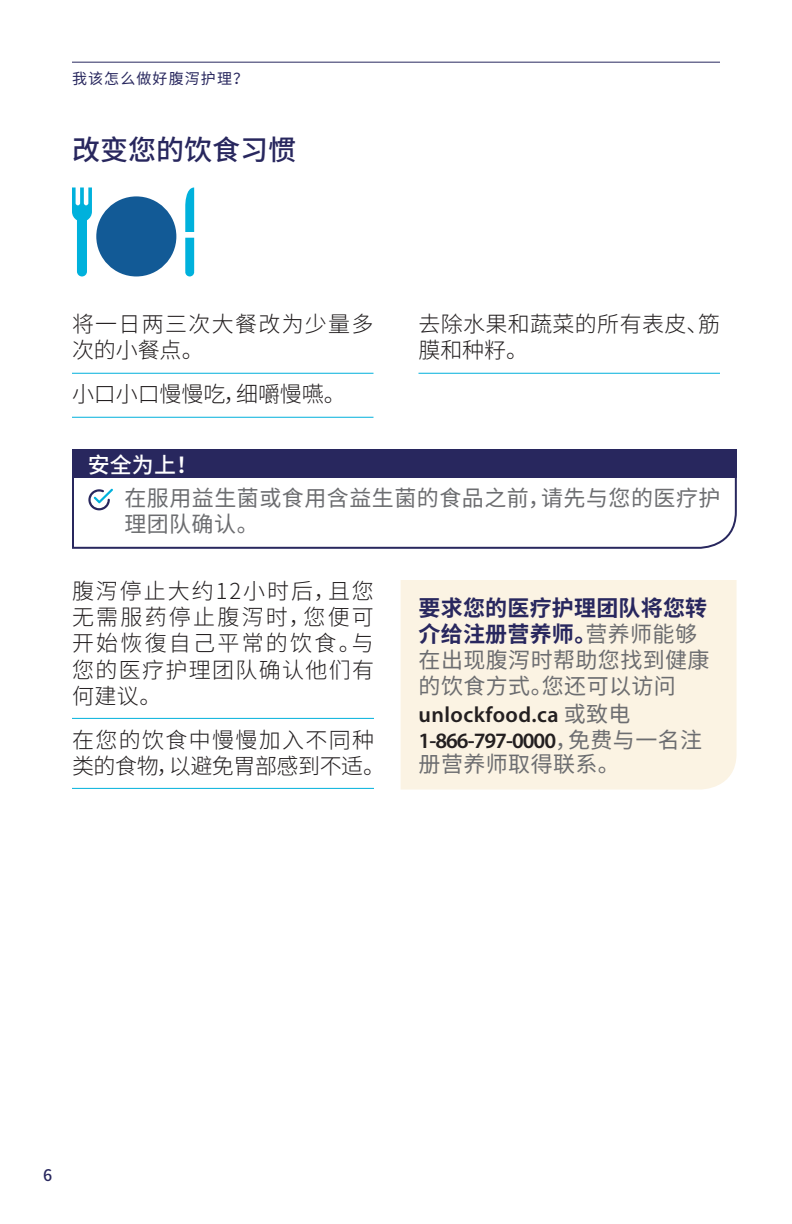
<style>
.page{position:relative;width:792px;height:1224px;background:#fff}
.page>*{position:absolute;margin:0;border:0;box-sizing:border-box;transform-origin:0 0}
.t1{font:500 28px "Source Han Sans SC";color:#28275e}
.t2{font:300 22px/26px "Source Han Sans SC";letter-spacing:.06em;color:#231f20}
.t3{font:22px/26px "Source Han Sans SC";letter-spacing:.02em;color:#6c6d70}
.t4{font:600 22px/26px "Myriad Pro";letter-spacing:.02em;color:#231f20}
.t5{font:300 22px/26px "Source Han Sans SC";letter-spacing:.015em;color:#231f20}
.t6{font:300 22px "Source Han Sans SC";letter-spacing:-.005em;color:#231f20}
.t7{font:500 22px "Source Han Sans SC";color:#fff}
.t8{font:500 16px "Source Han Sans SC";color:#28275e}
.t9{font:15px "Source Han Sans SC";letter-spacing:.075em;color:#28275e}
.s1{font-weight:700;color:#28275e}
.s2{font-family:"Source Han Sans SC";font-weight:400;color:#6c6d70}
</style>
<div class="page">
<hr style="left:72px;top:62px;width:648px;height:1px;background:#28275e">
<hr style="left:72px;top:373px;width:302px;height:1px;background:#00b1dc">
<hr style="left:72px;top:417px;width:302px;height:1px;background:#00b1dc">
<hr style="left:418px;top:373px;width:302px;height:1px;background:#00b1dc">
<svg style="left:72px;top:478px;width:665px;height:71px"></svg>
<div style="left:72px;top:449px;width:665px;height:29px;background:#28275e"></div>
<div style="left:401px;top:580px;width:336px;height:210px;background:#fbf3e3"></div>
<svg style="left:185px;top:188px;width:9px;height:44px"></svg>
<div style="left:96px;top:196px;width:80px;height:80px;background:#125a96;border-radius:50%"></div>
<svg style="left:72px;top:187px;width:20px;height:89px"></svg>
<svg style="left:185px;top:238px;width:9px;height:38px"></svg>
<hr style="left:72px;top:718px;width:302px;height:1px;background:#00b1dc">
<hr style="left:72px;top:788px;width:302px;height:1px;background:#00b1dc">
<p class="t9" style="left:72px;top:70px;width:178px">我该怎么做好腹泻护理？</p>
<p class="t1" style="left:72px;top:134px;width:225px">改变您的饮食习惯</p>
<p class="t2" style="left:72px;top:312px;width:303px">将一日两三次大餐改为少量多次的小餐点。</p>
<p class="t6" style="left:72px;top:382px;width:275px">小口小口慢慢吃，细嚼慢嚥。</p>
<p class="t7" style="left:88px;top:453px;width:112px">安全为上！</p>
<p class="t5" style="left:418px;top:312px;width:303px">去除水果和蔬菜的所有表皮、筋膜和种籽。</p>
<p class="t3" style="left:124px;top:486px;width:598px">在服用益生菌或食用含益生菌的食品之前，请先与您的医疗护理团队确认。</p>
<p class="t2" style="left:72px;top:579px;width:304px;text-align:justify">腹泻停止大约12小时后，且您无需服药停止腹泻时，您便可开始恢復自己平常的饮食。与您的医疗护理团队确认他们有何建议。</p>
<p class="t2" style="left:72px;top:727px;width:315px">在您的饮食中慢慢加入不同种类的食物，以避免胃部感到不适。</p>
<p class="t3" style="left:419px;top:595px;width:293px"><span class="s1">要求您的医疗护理团队将您转介给注册营养师。</span>营养师能够在出现腹泻时帮助您找到健康的饮食方式。您还可以访问</p>
<p class="t4" style="left:419px;top:701px;width:285px">unlockfood.ca <span class="s2">或致电<br></span>1-866-797-0000<span class="s2">，免费与一名注</span></p>
<p class="t3" style="left:419px;top:751px;width:203px">册营养师取得联系。</p>
<p class="t8" style="left:43px;top:1166px;width:11px">6</p>
</div>
